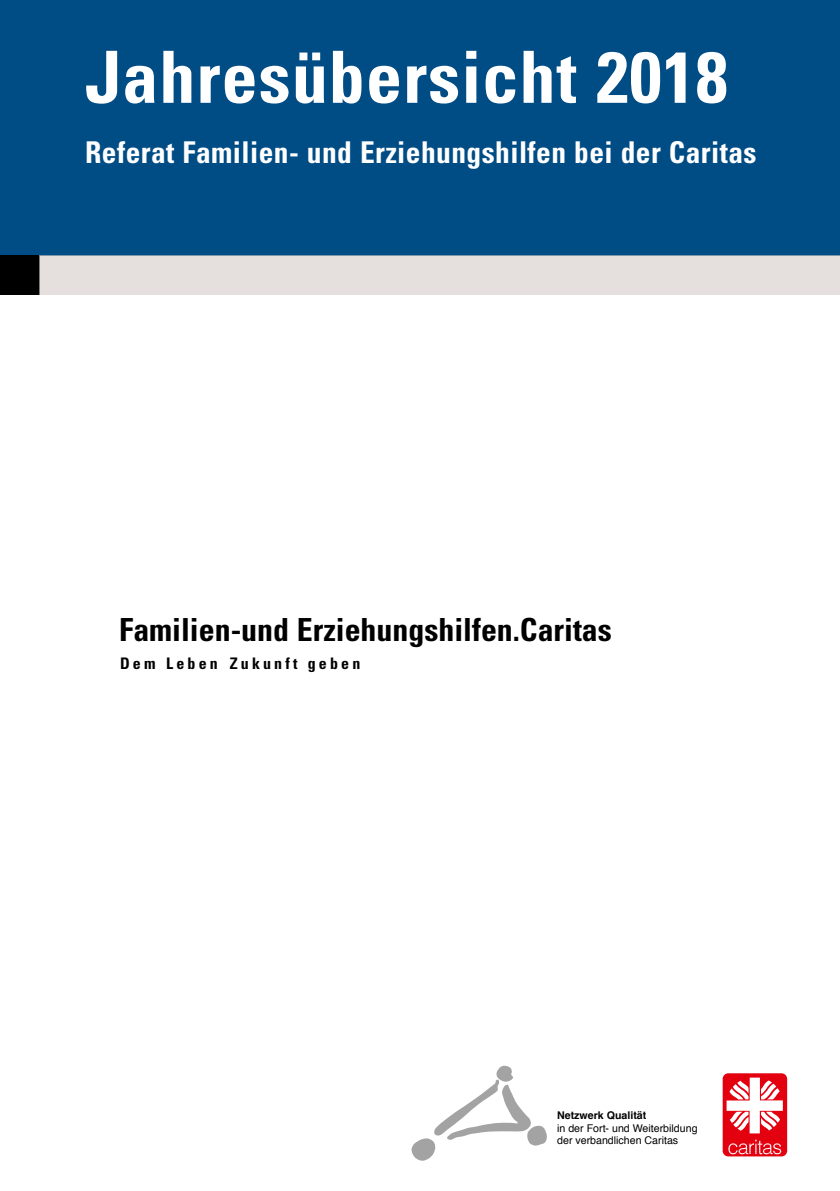
<style>
.page{position:relative;width:840px;height:1191px;background:#fff}
.page>*{position:absolute;margin:0;border:0;box-sizing:border-box;transform-origin:0 0}
.t1{font:700 condensed 72px "Univers";letter-spacing:.015em;color:#fff}
.t2{font:700 condensed 31.8px "Univers";color:#000}
.t3{font:700 condensed 30px "Univers";letter-spacing:.015em;color:#fff}
.t4{font:700 condensed 16px "Univers";letter-spacing:.2em;color:#000}
.t5{font:10.6px/12.8px "Helvetica";color:#000}
.t6{font:700 10.6px "Helvetica";color:#000}
</style>
<div class="page">
<div style="left:722px;top:1073px;width:64px;height:83px;background:#e3000f;border-radius:6px"></div>
<svg style="left:726px;top:1077px;width:56px;height:56px"></svg>
<svg style="left:728px;top:1139px;width:52px;height:15px"></svg>
<svg style="left:411px;top:1065px;width:135px;height:95px"></svg>
<div style="left:0;top:0;width:839px;height:255px;background:#004c85"></div>
<div style="left:0;top:255px;width:40px;height:40px;background:#000"></div>
<div style="left:40px;top:255px;width:799px;height:40px;background:#e5dfdd"></div>
<h1 class="t1" style="left:85px;top:33px;width:643px">Jahresübersicht 2018</h1>
<h3 class="t3" style="left:85px;top:134px;width:672px">Referat Familien- und Erziehungshilfen bei der Caritas</h3>
<h2 class="t2" style="left:119px;top:610px;width:494px">Familien-und Erziehungshilfen.Caritas</h2>
<h3 class="t4" style="left:120px;top:653px;width:242px">Dem Leben Zukunft geben</h3>
<p class="t6" style="left:557px;top:1106px;width:91px">Netzwerk Qualität</p>
<p class="t5" style="left:557px;top:1122px;width:142px">in der Fort- und Weiterbildung der verbandlichen Caritas</p>
</div>
